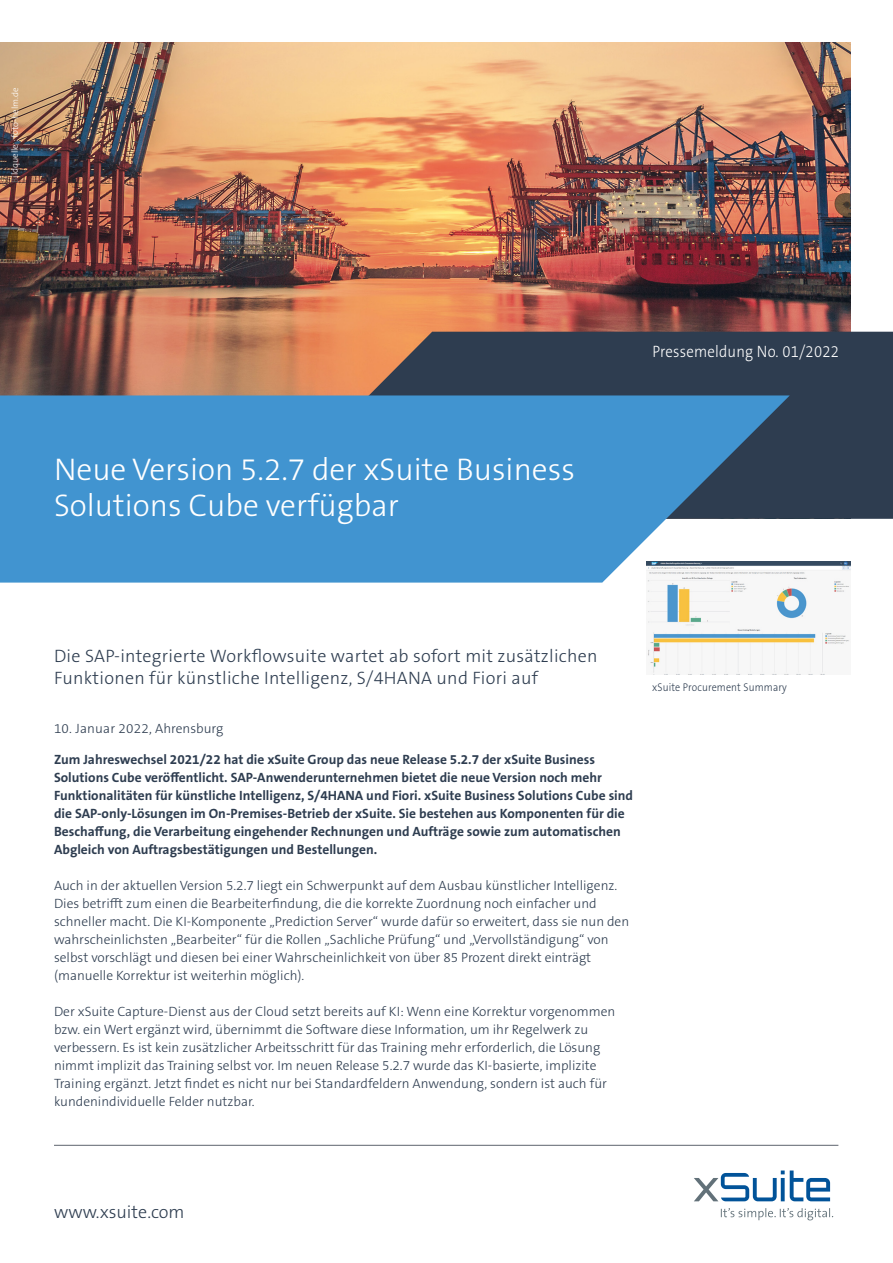
<style>
.page{position:relative;width:893px;height:1263px;background:#fff}
.page>*{position:absolute;margin:0;border:0;box-sizing:border-box;transform-origin:0 0}
.t1{font:300 31.5px/36px "The Sans B W3";color:#fff}
.t2{font:300 18px/22.5px "The Sans B W3";letter-spacing:.015em;color:#2e3d50}
.t3{font:300 16.5px "The Sans B W3";letter-spacing:.015em;color:#fff;scale:.9 1}
.t4{font:300 13.5px/18px "The Sans B W3";color:#2e3d50}
.t5{font:700 13.5px/18px "The Sans B W7";color:#2e3d50}
.t6{font:300 11.25px "The Sans B W3";letter-spacing:.015em;color:#2e3d50;scale:.9 1}
.t7{font:300 9px "The Sans B W3";letter-spacing:-.005em;color:#fff}
.s1{color:#627179}
</style>
<div class="page">
<img style="left:0;top:42px;width:850px;height:353px">
<svg style="left:694px;top:1170px;width:136px;height:31px"></svg>
<svg style="left:721px;top:1208px;width:112px;height:12px"></svg>
<hr style="left:54px;top:1145px;width:784px;height:1px;background:#343d49">
<svg style="left:246px;top:332px;width:647px;height:187px;background:#4e4b51"></svg>
<svg style="left:0;top:395px;width:790px;height:188px;background:#4994cb"></svg>
<img style="left:646px;top:561px;width:204px;height:113px">
<p class="t7" style="left:9px;top:183px;width:97px;rotate:-90deg"><span class="s1">B</span>ildquelle : foto-helm.de</p>
<p class="t1" style="left:54px;top:451px;width:522px">Neue Version 5.2.7 der xSuite Business<br>Solutions Cube verfügbar</p>
<p class="t3" style="left:652px;top:340px;width:209px">Pressemeldung No. 01/2022</p>
<p class="t2" style="left:54px;top:645px;width:545px">Die SAP-integrierte Workflowsuite wartet ab sofort mit zusätzlichen<br>Funktionen für künstliche Intelligenz, S/4HANA und Fiori auf</p>
<p class="t4" style="left:54px;top:720px;width:171px">10. Januar 2022, Ahrensburg</p>
<p class="t5" style="left:54px;top:750px;width:581px">Zum Jahreswechsel 2021/22 hat die xSuite Group das neue Release 5.2.7 der xSuite Business Solutions Cube veröffentlicht. SAP-Anwenderunternehmen bietet die neue Version noch mehr Funktionalitäten für künstliche Intelligenz, S/4HANA und Fiori. xSuite Business Solutions Cube sind die SAP-only-Lösungen im On-Premises-Betrieb der xSuite. Sie bestehen aus Komponenten für die Beschaffung, die Verarbeitung eingehender Rechnungen und Aufträge sowie zum automatischen Abgleich von Auftragsbestätigungen und Bestellungen.</p>
<p class="t4" style="left:54px;top:876px;width:577px">Auch in der aktuellen Version 5.2.7 liegt ein Schwerpunkt auf dem Ausbau künstlicher Intelligenz.<br>Dies betrifft zum einen die Bearbeiterfindung, die die korrekte Zuordnung noch einfacher und schneller macht. Die KI-Komponente „Prediction Server“ wurde dafür so erweitert, dass sie nun den wahrscheinlichsten „Bearbeiter“ für die Rollen „Sachliche Prüfung“ und „Vervollständigung“ von selbst vorschlägt und diesen bei einer Wahrscheinlichkeit von über 85 Prozent direkt einträgt (manuelle Korrektur ist weiterhin möglich).</p>
<p class="t4" style="left:54px;top:1002px;width:563px">Der xSuite Capture-Dienst aus der Cloud setzt bereits auf KI: Wenn eine Korrektur vorgenommen bzw. ein Wert ergänzt wird, übernimmt die Software diese Information, um ihr Regelwerk zu verbessern. Es ist kein zusätzlicher Arbeitsschritt für das Training mehr erforderlich, die Lösung nimmt implizit das Training selbst vor. Im neuen Release 5.2.7 wurde das KI-basierte, implizite Training ergänzt. Jetzt findet es nicht nur bei Standardfeldern Anwendung, sondern ist auch für kundenindividuelle Felder nutzbar.</p>
<p class="t6" style="left:652px;top:680px;width:151px">xSuite Procurement Summary</p>
<p class="t2" style="left:54px;top:1201px;width:132px">www.xsuite.com</p>
</div>
